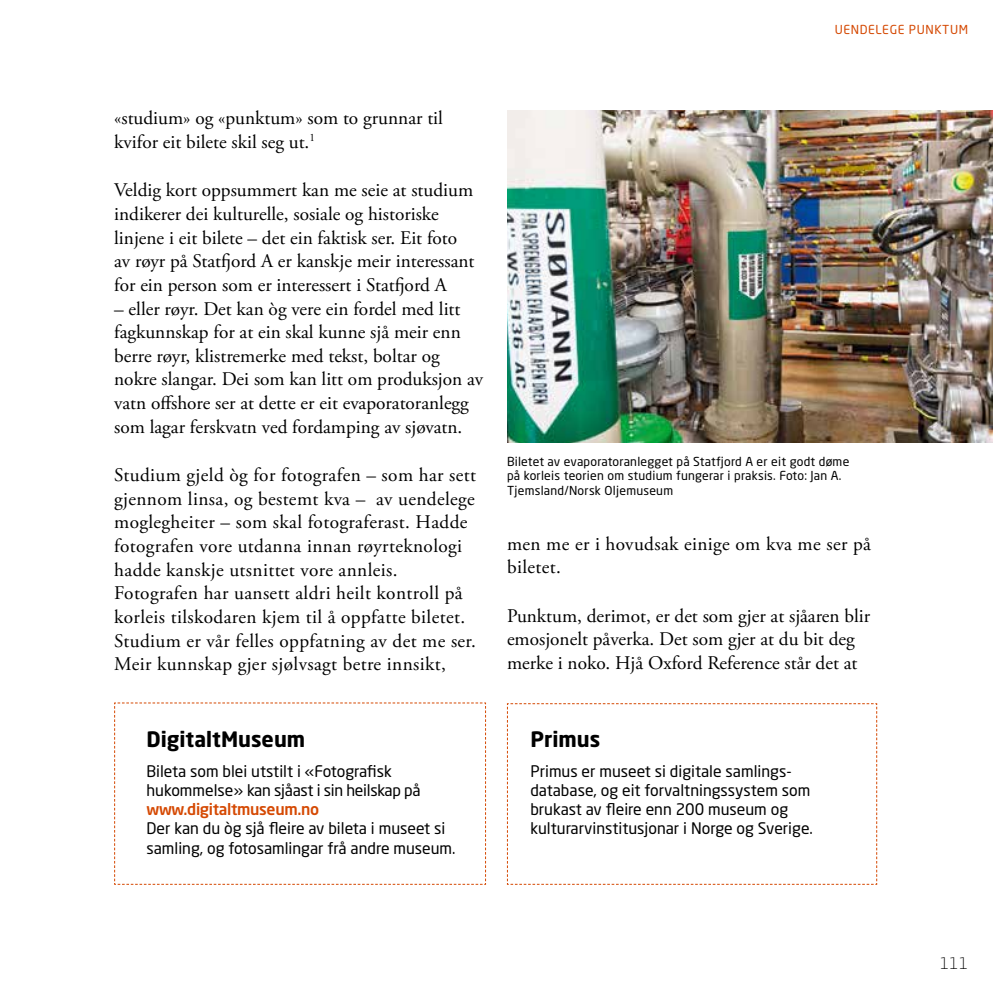
<style>
.page{position:relative;width:993px;height:993px;background:#fff}
.page>*{position:absolute;margin:0;border:0;box-sizing:border-box;transform-origin:0 0}
.t1{font:700 21px "Neo Sans Std";color:#000}
.t2{font:19.25px/23.6px "Adobe Garamond Pro";color:#000}
.t3{font:19.25px/23.6px "Adobe Garamond Pro";letter-spacing:.02em;color:#000}
.t4{font:15.75px/19.2px "Neo Sans Std";color:#000}
.t5{font:500 15.75px "Neo Sans W1 G";letter-spacing:-.02em;color:#d54903}
.t6{font:300 15.75px "Neo Sans Std";color:#000}
.t7{font:12.25px/14.7px "Neo Sans Std";letter-spacing:.02em;color:#000}
.t8{font:12.25px "Neo Sans Std";letter-spacing:.05em;color:#d54903}
</style>
<div class="page">
<svg style="left:506px;top:703px;width:371px;height:181px"></svg>
<svg style="left:114px;top:702px;width:372px;height:182px"></svg>
<img style="left:507px;top:110px;width:485px;height:332px">
<p class="t8" style="left:834px;top:22px;width:135px">UENDELEGE PUNKTUM</p>
<p class="t2" style="left:114px;top:107px;width:330px">«studium» og «punktum» som to grunnar til kvifor eit bilete skil seg ut.<sup>1</sup></p>
<p class="t2" style="left:114px;top:179px;width:361px">Veldig kort oppsummert kan me seie at studium indikerer dei kulturelle, sosiale og historiske linjene i eit bilete – det ein faktisk ser. Eit foto av røyr på Statfjord A er kanskje meir interessant for ein person som er interessert i Statfjord A</p>
<p class="t2" style="left:114px;top:297px;width:370px">– eller røyr. Det kan òg vere ein fordel med litt fagkunnskap for at ein skal kunne sjå meir enn berre røyr, klistremerke med tekst, boltar og nokre slangar. Dei som kan litt om produksjon av vatn offshore ser at dette er eit evaporatoranlegg som lagar ferskvatn ved fordamping av sjøvatn.</p>
<p class="t3" style="left:114px;top:464px;width:363px">Studium gjeld òg for fotografen – som har sett gjennom linsa, og bestemt kva – av uendelege moglegheiter – som skal fotograferast. Hadde fotografen vore utdanna innan røyrteknologi hadde kanskje utsnittet vore annleis.<br>Fotografen har uansett aldri heilt kontroll på korleis tilskodaren kjem til å oppfatte biletet.<br>Studium er vår felles oppfatning av det me ser.<br>Meir kunnskap gjer sjølvsagt betre innsikt,</p>
<p class="t1" style="left:146px;top:726px;width:160px">DigitaltMuseum</p>
<p class="t4" style="left:146px;top:760px;width:276px">Bileta som blei utstilt i «Fotografisk hukommelse» kan sjåast i sin heilskap på</p>
<p class="t5" style="left:146px;top:799px;width:174px">www.digitaltmuseum.no</p>
<p class="t4" style="left:146px;top:818px;width:310px">Der kan du òg sjå fleire av bileta i museet si samling, og fotosamlingar frå andre museum.</p>
<p class="t7" style="left:507px;top:453px;width:344px">Biletet av evaporatoranlegget på Statfjord A er eit godt døme på korleis teorien om studium fungerar i praksis. Foto: Jan A.<br>Tjemsland/Norsk Oljemuseum</p>
<p class="t3" style="left:507px;top:532px;width:365px">men me er i hovudsak einige om kva me ser på biletet.</p>
<p class="t2" style="left:507px;top:604px;width:364px">Punktum, derimot, er det som gjer at sjåaren blir emosjonelt påverka. Det som gjer at du bit deg merke i noko. Hjå Oxford Reference står det at</p>
<p class="t1" style="left:530px;top:726px;width:71px">Primus</p>
<p class="t4" style="left:530px;top:760px;width:284px">Primus er museet si digitale samlings&shy;database, og eit forvaltningssystem som brukast av fleire enn 200 museum og kulturarvinstitusjonar i Norge og Sverige.</p>
<p class="t6" style="left:939px;top:953px;width:30px">111</p>
</div>
